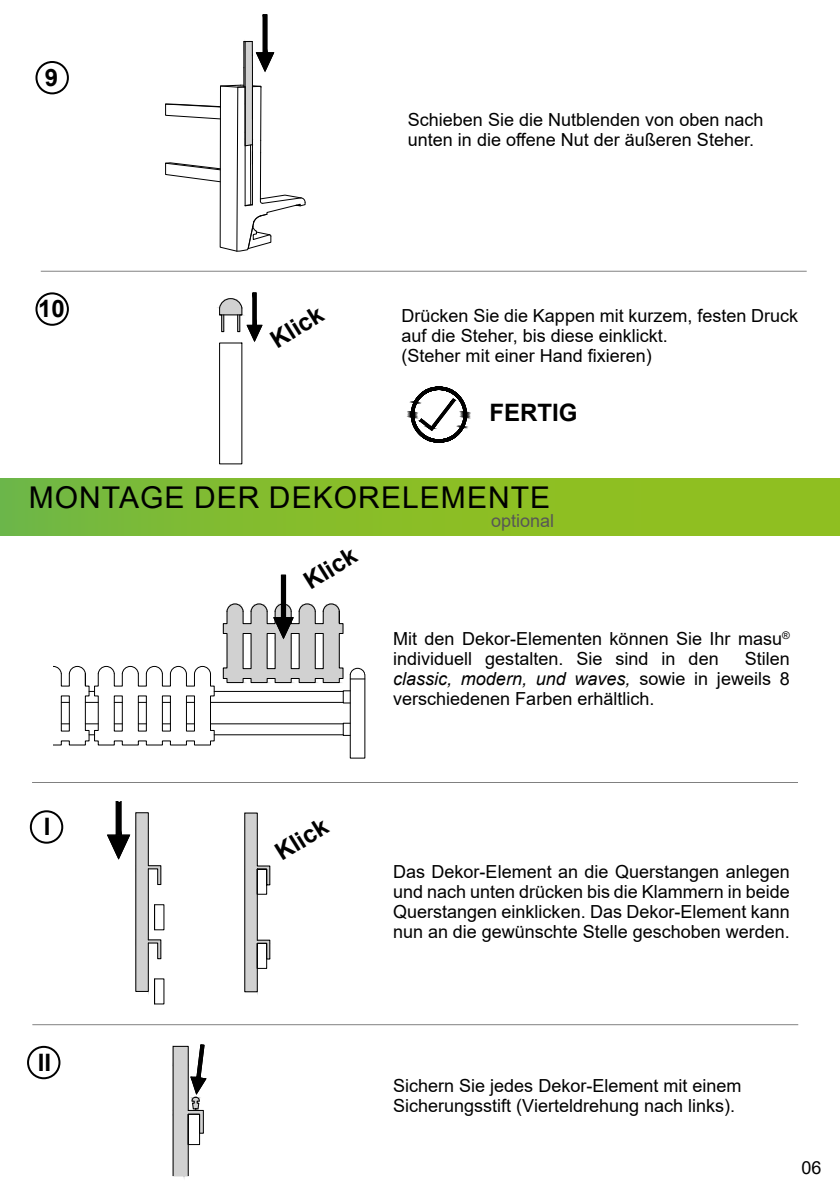
<style>
.page{position:relative;width:840px;height:1191px;background:#fff}
.page>*{position:absolute;margin:0;border:0;box-sizing:border-box;transform-origin:0 0}
.t1{font:30px "Arial";letter-spacing:.035em;color:#000}
.t2{font:700 24px "Arial";color:#000}
.t3{font:18px/20px "Arial";color:#000}
.t4{font:18px "Arial";color:#575756}
.s1{font-style:italic}
</style>
<div class="page">
<svg style="left:107px;top:802px;width:55px;height:202px"></svg>
<hr style="left:214px;top:691px;width:129px;height:1px;background:#000">
<hr style="left:210px;top:702px;width:133px;height:1px;background:#000">
<hr style="left:210px;top:723px;width:133px;height:1px;background:#000">
<hr style="left:214px;top:734px;width:129px;height:1px;background:#000">
<svg style="left:53px;top:666px;width:161px;height:79px"></svg>
<div style="left:61px;top:696px;width:8px;height:35px;border:1px solid #000"></div>
<svg style="left:222px;top:574px;width:143px;height:184px"></svg>
<svg style="left:165px;top:14px;width:140px;height:237px"></svg>
<svg style="left:244px;top:812px;width:26px;height:180px"></svg>
<div style="left:257px;top:943px;width:10px;height:25px;border:1px solid #000"></div>
<hr style="left:41px;top:271px;width:765px;height:1px;background:#000">
<hr style="left:32px;top:1024px;width:765px;height:1px;background:#000">
<hr style="left:32px;top:782px;width:765px;height:1px;background:#000">
<div style="left:35px;top:61px;width:34px;height:33px;border:2px solid #000;border-radius:50%"></div>
<div style="left:30px;top:810px;width:33px;height:33px;border:2px solid #000;border-radius:50%"></div>
<div style="left:35px;top:292px;width:34px;height:34px;border:2px solid #000;border-radius:50%"></div>
<div style="left:27px;top:1045px;width:33px;height:34px;border:2px solid #000;border-radius:50%"></div>
<svg style="left:172px;top:1044px;width:35px;height:133px"></svg>
<svg style="left:218px;top:292px;width:45px;height:172px"></svg>
<div style="left:0;top:478px;width:839px;height:58px;background:linear-gradient(to right,#76b93d,#96c119)"></div>
<svg style="left:410px;top:386px;width:57px;height:57px"></svg>
<div style="left:413px;top:389px;width:51px;height:51px;border:1px solid #000;border-radius:50%"></div>
<div style="left:411px;top:387px;width:55px;height:55px;border:1px solid #000;border-radius:50%"></div>
<h2 class="t2" style="left:45px;top:61px;width:15px">9</h2>
<h2 class="t2" style="left:38px;top:292px;width:28px">10</h2>
<h2 class="t2" style="left:263px;top:328px;width:59px;rotate:-32deg">Klick</h2>
<p class="t3" style="left:407px;top:109px;width:357px">Schieben Sie die Nutblenden von oben nach unten in die offene Nut der äußeren Steher.</p>
<p class="t3" style="left:401px;top:306px;width:398px">Drücken Sie die Kappen mit kurzem, festen Druck auf die Steher, bis diese einklickt.<br>(Steher mit einer Hand fixieren)</p>
<h2 class="t2" style="left:489px;top:396px;width:90px">FERTIG</h2>
<h1 class="t1" style="left:29px;top:476px;width:522px">MONTAGE DER DEKORELEMENTE</h1>
<h2 class="t2" style="left:297px;top:569px;width:59px;rotate:-32deg">Klick</h2>
<p class="t4" style="left:491px;top:508px;width:65px">optional</p>
<h2 class="t2" style="left:44px;top:810px;width:8px">I</h2>
<h2 class="t2" style="left:38px;top:1045px;width:15px">II</h2>
<h2 class="t2" style="left:268px;top:840px;width:59px;rotate:-32deg">Klick</h2>
<p class="t3" style="left:393px;top:628px;width:398px">Mit den Dekor-Elementen können Sie Ihr masu<sup>® </sup>individuell gestalten. Sie sind in den</p>
<p class="t3" style="left:393px;top:648px;width:398px;text-align:justify;text-indent:351px">Stilen <span class="s1">classic, modern, und waves,</span> sowie in jeweils 8 verschiedenen Farben erhältlich.</p>
<p class="t3" style="left:393px;top:861px;width:398px;text-align:justify">Das Dekor-Element an die Querstangen anlegen und nach unten drücken bis die Klammern in beide Querstangen einklicken. Das Dekor-Element kann nun an die gewünschte Stelle geschoben werden.</p>
<p class="t3" style="left:393px;top:1076px;width:350px">Sichern Sie jedes Dekor-Element mit einem<br>Sicherungsstift (Vierteldrehung nach links).</p>
<p class="t3" style="left:801px;top:1157px;width:22px">06</p>
</div>
